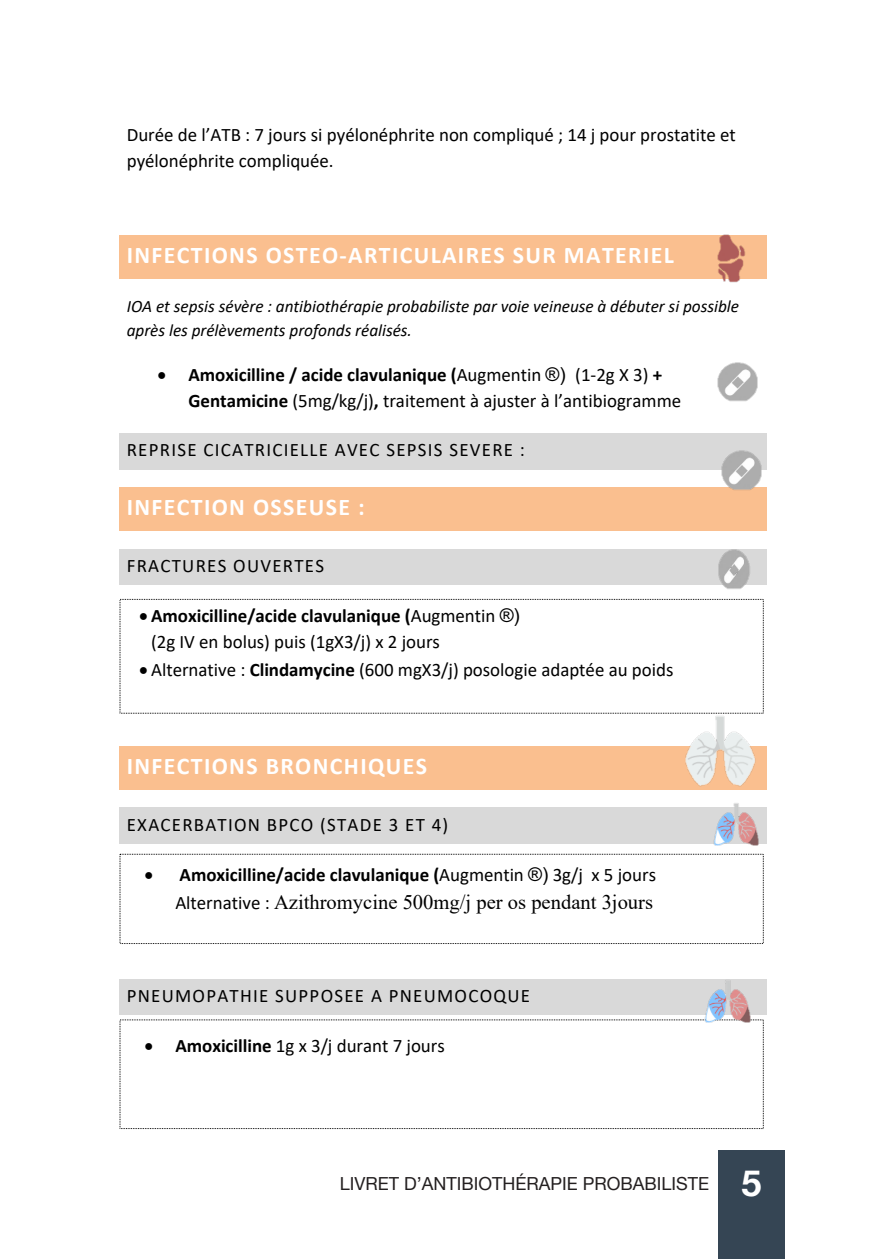
<style>
.page{position:relative;width:893px;height:1259px;background:#fff}
.page>*{position:absolute;margin:0;border:0;box-sizing:border-box;transform-origin:0 0}
.t1{font:700 24px "Calibri";letter-spacing:.055em;color:#fff}
.t2{font:20.7px "Times New Roman";color:#000}
.t3{font:18.9px/26.4px "Calibri";color:#000}
.t4{font:18.9px "Calibri";letter-spacing:.065em;color:#000}
.t5{font:700 18.9px "Calibri";color:#000}
.t6{font:18px "Helvetica Neue";color:#231f20}
.t7{font:italic 17.4px/24px "Calibri";letter-spacing:-.005em;color:#000}
.s1{font-weight:700}
.s2{font-family:"Arial"}
.s3{font-weight:400}
.s4{font-family:"Arial";font-weight:400}
.s5{font-family:"Calibri";font-size:18.9px}
.s6{font-weight:700;font-size:36px;color:#fff}
</style>
<div class="page">
<div style="left:718px;top:1151px;width:67px;height:108px;background:#354554"></div>
<div style="left:124px;top:240px;width:638px;height:34px;background:#fabf8f"></div>
<svg style="left:119px;top:235px;width:5px;height:5px"></svg>
<div style="left:124px;top:235px;width:638px;height:5px;background:#fabf8f"></div>
<svg style="left:762px;top:235px;width:5px;height:5px"></svg>
<svg style="left:119px;top:273px;width:5px;height:5px"></svg>
<div style="left:124px;top:273px;width:638px;height:5px;background:#fabf8f"></div>
<svg style="left:762px;top:273px;width:5px;height:5px"></svg>
<div style="left:119px;top:240px;width:5px;height:33px;background:#fabf8f"></div>
<div style="left:762px;top:240px;width:5px;height:33px;background:#fabf8f"></div>
<div style="left:124px;top:438px;width:638px;height:27px;background:#d9d9d9"></div>
<svg style="left:119px;top:433px;width:5px;height:5px"></svg>
<div style="left:124px;top:433px;width:638px;height:5px;background:#d9d9d9"></div>
<svg style="left:762px;top:433px;width:5px;height:5px"></svg>
<svg style="left:119px;top:465px;width:5px;height:5px"></svg>
<div style="left:124px;top:465px;width:638px;height:5px;background:#d9d9d9"></div>
<div style="left:119px;top:438px;width:5px;height:27px;background:#d9d9d9"></div>
<div style="left:762px;top:438px;width:5px;height:27px;background:#d9d9d9"></div>
<div style="left:124px;top:492px;width:638px;height:34px;background:#fabf8f"></div>
<svg style="left:119px;top:487px;width:5px;height:5px"></svg>
<div style="left:124px;top:487px;width:638px;height:5px;background:#fabf8f"></div>
<svg style="left:119px;top:526px;width:5px;height:5px"></svg>
<div style="left:124px;top:526px;width:638px;height:5px;background:#fabf8f"></div>
<svg style="left:762px;top:526px;width:5px;height:5px"></svg>
<div style="left:119px;top:492px;width:5px;height:34px;background:#fabf8f"></div>
<div style="left:762px;top:492px;width:5px;height:34px;background:#fabf8f"></div>
<div style="left:124px;top:554px;width:638px;height:26px;background:#d9d9d9"></div>
<svg style="left:119px;top:549px;width:5px;height:5px"></svg>
<div style="left:124px;top:549px;width:638px;height:5px;background:#d9d9d9"></div>
<svg style="left:762px;top:549px;width:5px;height:5px"></svg>
<svg style="left:119px;top:580px;width:5px;height:5px"></svg>
<div style="left:124px;top:580px;width:638px;height:5px;background:#d9d9d9"></div>
<svg style="left:762px;top:580px;width:5px;height:5px"></svg>
<div style="left:119px;top:554px;width:5px;height:26px;background:#d9d9d9"></div>
<div style="left:762px;top:554px;width:5px;height:26px;background:#d9d9d9"></div>
<div style="left:124px;top:751px;width:638px;height:34px;background:#fabf8f"></div>
<svg style="left:119px;top:746px;width:5px;height:5px"></svg>
<div style="left:124px;top:746px;width:638px;height:5px;background:#fabf8f"></div>
<svg style="left:119px;top:785px;width:5px;height:5px"></svg>
<div style="left:124px;top:785px;width:638px;height:5px;background:#fabf8f"></div>
<div style="left:119px;top:751px;width:5px;height:34px;background:#fabf8f"></div>
<div style="left:124px;top:812px;width:638px;height:27px;background:#d9d9d9"></div>
<svg style="left:119px;top:807px;width:5px;height:5px"></svg>
<div style="left:124px;top:807px;width:638px;height:5px;background:#d9d9d9"></div>
<svg style="left:764px;top:807px;width:3px;height:5px"></svg>
<svg style="left:119px;top:839px;width:5px;height:5px"></svg>
<div style="left:124px;top:839px;width:638px;height:5px;background:#d9d9d9"></div>
<svg style="left:764px;top:839px;width:3px;height:5px"></svg>
<div style="left:119px;top:812px;width:5px;height:27px;background:#d9d9d9"></div>
<div style="left:762px;top:812px;width:5px;height:27px;background:#d9d9d9"></div>
<div style="left:124px;top:983px;width:638px;height:27px;background:#d9d9d9"></div>
<svg style="left:119px;top:979px;width:5px;height:4px"></svg>
<div style="left:124px;top:978px;width:638px;height:5px;background:#d9d9d9"></div>
<svg style="left:762px;top:979px;width:5px;height:4px"></svg>
<svg style="left:119px;top:1010px;width:5px;height:5px"></svg>
<div style="left:124px;top:1010px;width:638px;height:5px;background:#d9d9d9"></div>
<svg style="left:762px;top:1010px;width:5px;height:5px"></svg>
<div style="left:119px;top:983px;width:5px;height:27px;background:#d9d9d9"></div>
<div style="left:762px;top:983px;width:5px;height:27px;background:#d9d9d9"></div>
<img style="left:721px;top:450px;width:45px;height:42px">
<img style="left:685px;top:716px;width:82px;height:74px">
<img style="left:711px;top:234px;width:44px;height:49px">
<img style="left:717px;top:362px;width:41px;height:40px">
<img style="left:708px;top:803px;width:56px;height:51px">
<img style="left:700px;top:978px;width:56px;height:45px">
<img style="left:718px;top:549px;width:32px;height:40px">
<p class="t3" style="left:127px;top:121px;width:610px">Durée de l’ATB : 7 jours si pyélonéphrite non compliqué ; 14 j pour prostatite et pyélonéphrite compliquée.</p>
<p class="t1" style="left:127px;top:238px;width:549px">INFECTIONS OSTEO-ARTICULAIRES SUR MATERIEL</p>
<p class="t7" style="left:127px;top:294px;width:614px">IOA et sepsis sévère : antibiothérapie probabiliste par voie veineuse à débuter si possible après les prélèvements profonds réalisés.</p>
<p class="t3" style="left:188px;top:361px;width:494px;text-indent:-31px">• <span class="s1">Amoxicilline / acide clavulanique (</span>Augmentin <span class="s2">®)</span> (1-2g X 3) <span class="s1">+<br>Gentamicine</span> (5mg/kg/j)<span class="s1">,</span> traitement à ajuster à l’antibiogramme</p>
<p class="t4" style="left:127px;top:437px;width:400px">REPRISE CICATRICIELLE AVEC SEPSIS SEVERE :</p>
<p class="t1" style="left:127px;top:490px;width:240px">INFECTION OSSEUSE :</p>
<p class="t4" style="left:127px;top:552px;width:199px">FRACTURES OUVERTES</p>
<p class="t3" style="left:151px;top:602px;width:370px;text-indent:-12px">• <span class="s1">Amoxicilline/acide clavulanique (</span>Augmentin <span class="s2">®) </span>(2g IV en bolus) puis (1gX3/j) x 2 jours</p>
<p class="t3" style="left:139px;top:656px;width:536px">• Alternative : <span class="s1">Clindamycine</span> (600 mgX3/j) posologie adaptée au poids</p>
<p class="t1" style="left:127px;top:749px;width:302px">INFECTIONS BRONCHIQUES</p>
<p class="t4" style="left:127px;top:811px;width:323px">EXACERBATION BPCO (STADE 3 ET 4)</p>
<p class="t5" style="left:144px;top:861px;width:513px">• Amoxicilline/acide clavulanique (<span class="s3">Augmentin</span> <span class="s4">®)</span> <span class="s3">3g/j x 5 jours</span></p>
<p class="t2" style="left:175px;top:887px;width:479px"><span class="s5">Alternative :</span> Azithromycine 500mg/j per os pendant 3jours</p>
<p class="t4" style="left:127px;top:982px;width:405px">PNEUMOPATHIE SUPPOSEE A PNEUMOCOQUE</p>
<p class="t3" style="left:144px;top:1031px;width:302px">• <span class="s1">Amoxicilline</span> 1g x 3/j durant 7 jours</p>
<p class="t6" style="left:340px;top:1170px;width:423px">LIVRET D’ANTIBIOTHÉRAPIE PROBABILISTE <span class="s6">5</span></p>
</div>
